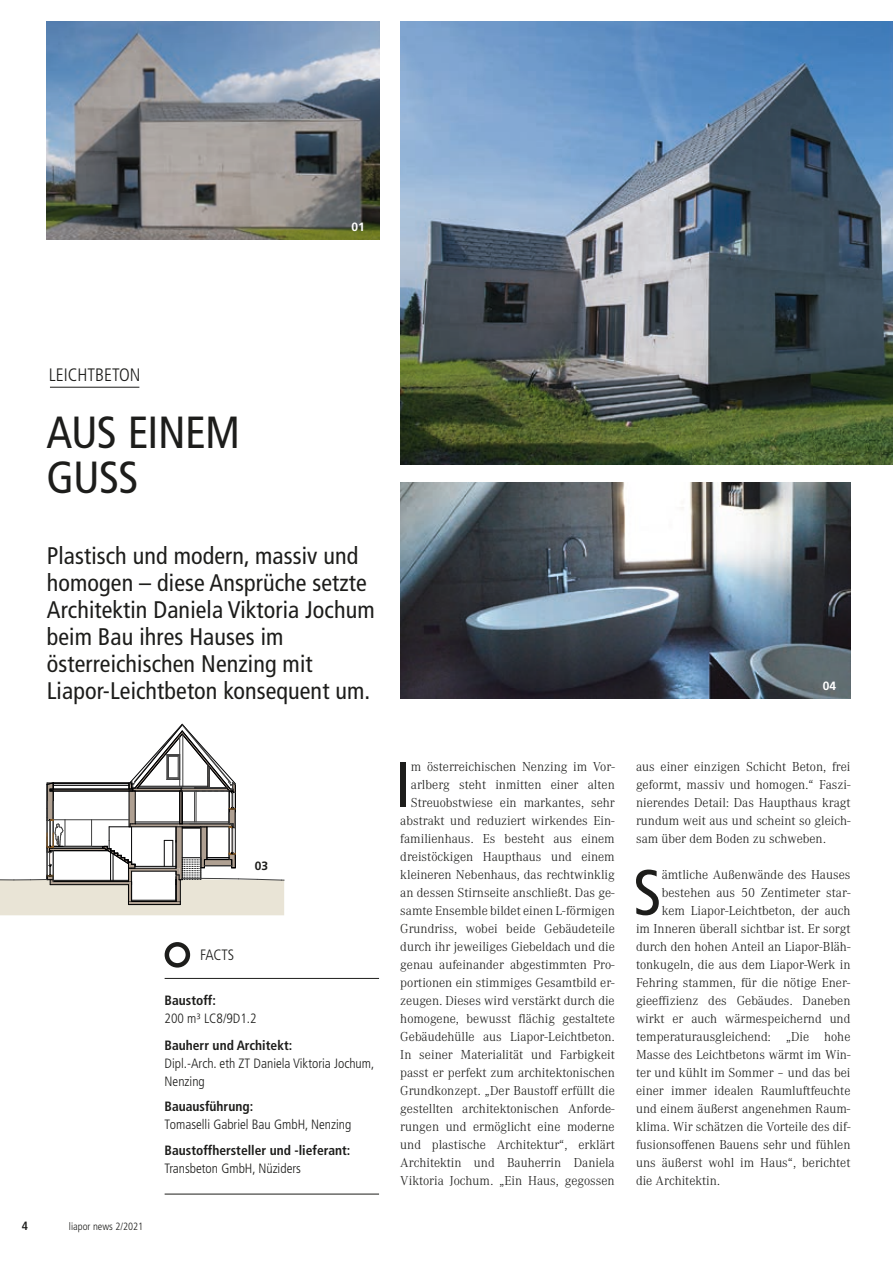
<style>
.page{position:relative;width:893px;height:1263px;background:#fff}
.page>*{position:absolute;margin:0;border:0;box-sizing:border-box;transform-origin:0 0}
.t1{font:condensed 64.35px "Frutiger";color:#1d1d1b}
.t2{font:condensed 45px/45px "Frutiger";letter-spacing:-.015em;color:#1d1d1b}
.t3{font:condensed 24px/27px "Frutiger";letter-spacing:.005em;color:#1d1d1b}
.t4{font:300 condensed 18px "Frutiger";color:#1d1d1b}
.t5{font:300 condensed 15px "Frutiger";letter-spacing:-.01em;color:#1d1d1b}
.t6{font:300 condensed 13.5px/18px "Frutiger";color:#1d1d1b}
.t7{font:700 condensed 13.5px "Frutiger";color:#1d1d1b}
.t8{font:300 12.75px/18px "Corporate ABQ";color:#1d1d1b;text-align:right}
.t9{font:700 12px "Frutiger";color:#fff}
.t10{font:700 12px "Frutiger";color:#1d1d1b}
.t11{font:700 condensed 12px "Frutiger";color:#1d1d1b}
.t12{font:300 condensed 10.5px "Frutiger";color:#1d1d1b}
</style>
<div class="page">
<svg style="left:0;top:724px;width:284px;height:191px"></svg>
<img style="left:400px;top:21px;width:493px;height:444px">
<hr style="left:50px;top:387px;width:89px;height:1px;background:#1d1d1b">
<img style="left:47px;top:21px;width:332px;height:219px">
<img style="left:400px;top:483px;width:450px;height:216px">
<hr style="left:165px;top:978px;width:214px;height:1px;background:#1d1d1b">
<hr style="left:165px;top:1194px;width:214px;height:1px;background:#1d1d1b">
<svg style="left:167px;top:944px;width:21px;height:21px"></svg>
<div style="left:165px;top:942px;width:25px;height:25px;border:4px solid #1d1d1b;border-radius:50%"></div>
<p class="t9" style="left:351px;top:220px;width:15px">01</p>
<h3 class="t4" style="left:49px;top:365px;width:93px">LEICHTBETON</h3>
<h2 class="t2" style="left:46px;top:411px;width:195px">AUS EINEM<br>GUSS</h2>
<h3 class="t3" style="left:47px;top:542px;width:329px">Plastisch und modern, massiv und homogen – diese Ansprüche setzte<br>Architektin Daniela Viktoria Jochum beim Bau ihres Hauses im österreichischen Nenzing mit<br>Liapor-Leichtbeton konsequent um.</h3>
<p class="t10" style="left:255px;top:859px;width:15px">03</p>
<p class="t5" style="left:200px;top:946px;width:36px">FACTS</p>
<p class="t11" style="left:22px;top:1219px;width:8px">4</p>
<p class="t12" style="left:69px;top:1220px;width:76px">liapor news 2/2021</p>
<p class="t7" style="left:165px;top:992px;width:53px">Baustoff:</p>
<p class="t6" style="left:165px;top:1009px;width:94px">200 m³ LC8/9D1.2</p>
<p class="t7" style="left:165px;top:1037px;width:129px">Bauherr und Architekt:</p>
<p class="t6" style="left:165px;top:1054px;width:211px">Dipl.-Arch. eth ZT Daniela Viktoria Jochum,<br>Nenzing</p>
<p class="t7" style="left:165px;top:1099px;width:90px">Bauausführung:</p>
<p class="t6" style="left:165px;top:1116px;width:188px">Tomaselli Gabriel Bau GmbH, Nenzing</p>
<p class="t7" style="left:165px;top:1142px;width:187px">Baustoffhersteller und -lieferant:</p>
<p class="t6" style="left:165px;top:1159px;width:138px">Transbeton GmbH, Nüziders</p>
<p class="t9" style="left:823px;top:679px;width:15px">04</p>
<p class="t8" style="left:400px;top:758px;width:216px">m österreichischen Nenzing im Vor&shy;arlberg steht inmitten einer alten Streuobstwiese ein markantes, sehr abstrakt und reduziert wirkendes Ein&shy;familienhaus. Es besteht aus einem dreistöckigen Haupthaus und einem kleineren Nebenhaus, das rechtwinklig an dessen Stirnseite anschließt. Das ge&shy;samte Ensemble bildet einen L-förmigen Grundriss, wobei beide Gebäudeteile durch ihr jeweiliges Giebeldach und die genau aufeinander abgestimmten Pro&shy;portionen ein stimmiges Gesamtbild er&shy;zeugen. Dieses wird verstärkt durch die homogene, bewusst flächig gestaltete Gebäudehülle aus Liapor-Leichtbeton.<br>In seiner Materialität und Farbigkeit passt er perfekt zum architektonischen Grundkonzept. „Der Baustoff erfüllt die gestellten architektonischen Anforde&shy;rungen und ermöglicht eine moderne und plastische Architektur“, erklärt Architektin und Bauherrin Daniela Viktoria Jochum. „Ein Haus, gegossen</p>
<h1 class="t1" style="left:395px;top:747px;width:17px">I</h1>
<p class="t8" style="left:636px;top:758px;width:216px;text-align:justify">aus einer einzigen Schicht Beton, frei geformt, massiv und homogen.“ Faszi&shy;nierendes Detail: Das Haupthaus kragt rundum weit aus und scheint so gleich&shy;sam über dem Boden zu schweben.</p>
<h1 class="t1" style="left:633px;top:855px;width:30px">S</h1>
<p class="t8" style="left:662px;top:866px;width:190px">ämtliche Außenwände des Hauses</p>
<p class="t8" style="left:662px;top:884px;width:190px">bestehen aus 50 Zentimeter star-</p>
<p class="t8" style="left:662px;top:902px;width:190px">kem Liapor-Leichtbeton, der auch</p>
<p class="t8" style="left:636px;top:920px;width:216px">im Inneren überall sichtbar ist. Er sorgt</p>
<p class="t8" style="left:636px;top:938px;width:216px">durch den hohen Anteil an Liapor-Bläh-</p>
<p class="t8" style="left:636px;top:956px;width:216px">tonkugeln, die aus dem Liapor-Werk in</p>
<p class="t8" style="left:636px;top:974px;width:216px">Fehring stammen, für die nötige Ener-</p>
<p class="t8" style="left:636px;top:992px;width:216px">gieeffizienz des Gebäudes. Daneben</p>
<p class="t8" style="left:636px;top:1010px;width:216px">wirkt er auch wärmespeichernd und</p>
<p class="t8" style="left:636px;top:1028px;width:216px">temperaturausgleichend: „Die hohe</p>
<p class="t8" style="left:636px;top:1046px;width:216px">Masse des Leichtbetons wärmt im Win-</p>
<p class="t8" style="left:636px;top:1064px;width:216px">ter und kühlt im Sommer – und das bei</p>
<p class="t8" style="left:636px;top:1082px;width:216px">einer immer idealen Raumluftfeuchte</p>
<p class="t8" style="left:636px;top:1100px;width:216px">und einem äußerst angenehmen Raum-</p>
<p class="t8" style="left:636px;top:1118px;width:216px">klima. Wir schätzen die Vorteile des dif-</p>
<p class="t8" style="left:636px;top:1136px;width:216px">fusionsoffenen Bauens sehr und fühlen</p>
<p class="t8" style="left:636px;top:1154px;width:216px">uns äußerst wohl im Haus“, berichtet</p>
<p class="t8" style="left:636px;top:1172px;width:86px">die Architektin.</p>
</div>
